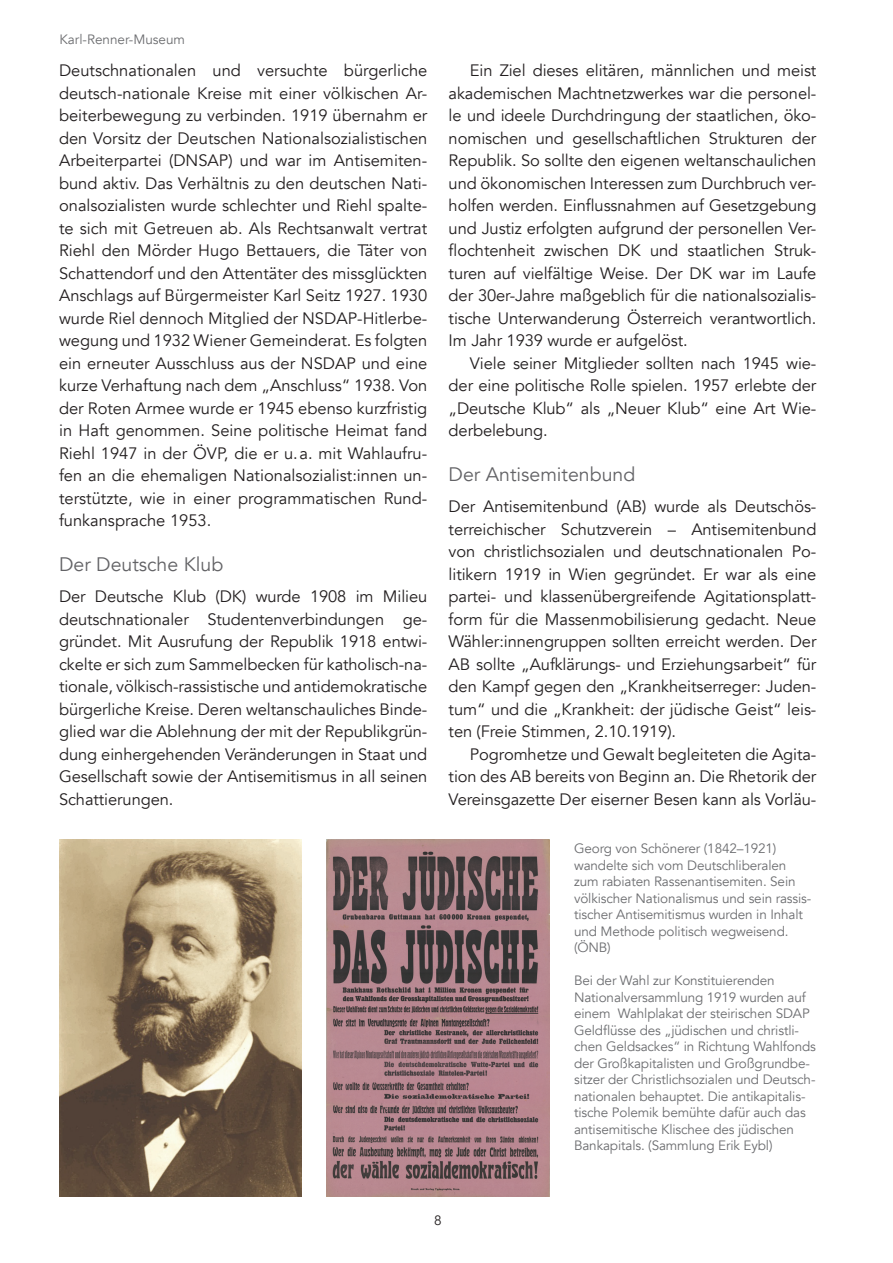
<style>
.page{position:relative;width:893px;height:1263px;background:#fff}
.page>*{position:absolute;margin:0;border:0;box-sizing:border-box;transform-origin:0 0}
.t1{font:19.5px "Avenir";color:#636366}
.t2{font:16.5px/22.5px "Avenir";letter-spacing:-.005em;color:#231f20;text-align:justify}
.t3{font:13.5px/16.5px "Avenir";letter-spacing:-.01em;color:#6c6d70}
.t4{font:13.5px "Avenir";color:#231f20}
</style>
<div class="page">
<img style="left:326px;top:839px;width:224px;height:357px">
<img style="left:60px;top:839px;width:242px;height:357px">
<p class="t3" style="left:59px;top:32px;width:127px">Karl-Renner-Museum</p>
<p class="t2" style="left:59px;top:60px;width:370px">Deutschnationalen und versuchte bürgerliche deutsch-nationale Kreise mit einer völkischen Ar&shy;beiterbewegung zu verbinden. 1919 übernahm er den Vorsitz der Deutschen Nationalsozialistischen Arbeiterpartei (DNSAP) und war im Antisemiten&shy;bund aktiv. Das Verhältnis zu den deutschen Nati&shy;onalsozialisten wurde schlechter und Riehl spalte&shy;te sich mit Getreuen ab. Als Rechtsanwalt vertrat Riehl den Mörder Hugo Bettauers, die Täter von Schattendorf und den Attentäter des missglückten Anschlags auf Bürgermeister Karl Seitz 1927. 1930 wurde Riel dennoch Mitglied der NSDAP-Hitlerbe&shy;wegung und 1932 Wiener Gemeinderat. Es folgten ein erneuter Ausschluss aus der NSDAP und eine kurze Verhaftung nach dem „Anschluss“ 1938. Von der Roten Armee wurde er 1945 ebenso kurzfristig in Haft genommen. Seine politische Heimat fand Riehl 1947 in der ÖVP, die er u.a. mit Wahlaufru&shy;fen an die ehemaligen Nationalsozialist:innen un&shy;terstützte, wie in einer programmatischen Rund&shy;funkansprache 1953.</p>
<p class="t1" style="left:59px;top:553px;width:166px">Der Deutsche Klub</p>
<p class="t2" style="left:59px;top:586px;width:370px">Der Deutsche Klub (DK) wurde 1908 im Milieu deutschnationaler Studentenverbindungen ge&shy;gründet. Mit Ausrufung der Republik 1918 entwi&shy;ckelte er sich zum Sammelbecken für katholisch-na&shy;tionale, völkisch-rassistische und antidemokratische bürgerliche Kreise. Deren weltanschauliches Binde&shy;glied war die Ablehnung der mit der Republikgrün&shy;dung einhergehenden Veränderungen in Staat und Gesellschaft sowie der Antisemitismus in all seinen Schattierungen.</p>
<p class="t2" style="left:449px;top:59px;width:369px;text-indent:21px">Ein Ziel dieses elitären, männlichen und meist akademischen Machtnetzwerkes war die personel&shy;le und ideele Durchdringung der staatlichen, öko&shy;nomischen und gesellschaftlichen Strukturen der Republik. So sollte den eigenen weltanschaulichen und ökonomischen Interessen zum Durchbruch ver&shy;holfen werden. Einflussnahmen auf Gesetzgebung und Justiz erfolgten aufgrund der personellen Ver&shy;flochtenheit zwischen DK und staatlichen Struk&shy;turen auf vielfältige Weise. Der DK war im Laufe der 30er-Jahre maßgeblich für die nationalsozialis&shy;tische Unterwanderung Österreich verantwortlich.<br>Im Jahr 1939 wurde er aufgelöst.</p>
<p class="t2" style="left:449px;top:352px;width:369px;text-indent:21px">Viele seiner Mitglieder sollten nach 1945 wie&shy;der eine politische Rolle spielen. 1957 erlebte der „Deutsche Klub“ als „Neuer Klub“ eine Art Wie&shy;derbelebung.</p>
<p class="t1" style="left:449px;top:463px;width:188px">Der Antisemitenbund</p>
<p class="t2" style="left:449px;top:495px;width:369px">Der Antisemitenbund (AB) wurde als Deutschös&shy;terreichischer Schutzverein – Antisemitenbund von christlichsozialen und deutschnationalen Po&shy;litikern 1919 in Wien gegründet. Er war als eine partei- und klassenübergreifende Agitationsplatt&shy;form für die Massenmobilisierung gedacht. Neue Wähler:innengruppen sollten erreicht werden. Der AB sollte „Aufklärungs- und Erziehungsarbeit“ für den Kampf gegen den „Krankheitserreger: Juden&shy;tum“ und die „Krankheit: der jüdische Geist“ leis&shy;ten (Freie Stimmen, 2.10.1919).</p>
<p class="t2" style="left:449px;top:743px;width:369px;text-indent:21px">Pogromhetze und Gewalt begleiteten die Agita&shy;tion des AB bereits von Beginn an. Die Rhetorik der Vereinsgazette Der eiserner Besen kann als Vorläu-</p>
<p class="t3" style="left:574px;top:841px;width:239px">Georg von Schönerer (1842–1921) wandelte sich vom Deutschliberalen zum rabiaten Rassenantisemiten. Sein völkischer Nationalismus und sein rassis&shy;tischer Antisemitismus wurden in Inhalt und Methode politisch wegweisend. (ÖNB)</p>
<p class="t3" style="left:574px;top:973px;width:243px">Bei der Wahl zur Konstituierenden Nationalversammlung 1919 wurden auf einem Wahlplakat der steirischen SDAP Geldflüsse des „jüdischen und christli&shy;chen Geldsackes“ in Richtung Wahlfonds der Großkapitalisten und Großgrundbe&shy;sitzer der Christlichsozialen und Deutsch&shy;nationalen behauptet. Die antikapitalis&shy;tische Polemik bemühte dafür auch das antisemitische Klischee des jüdischen Bankapitals. (Sammlung Erik Eybl)</p>
<p class="t4" style="left:434px;top:1212px;width:9px">8</p>
</div>
